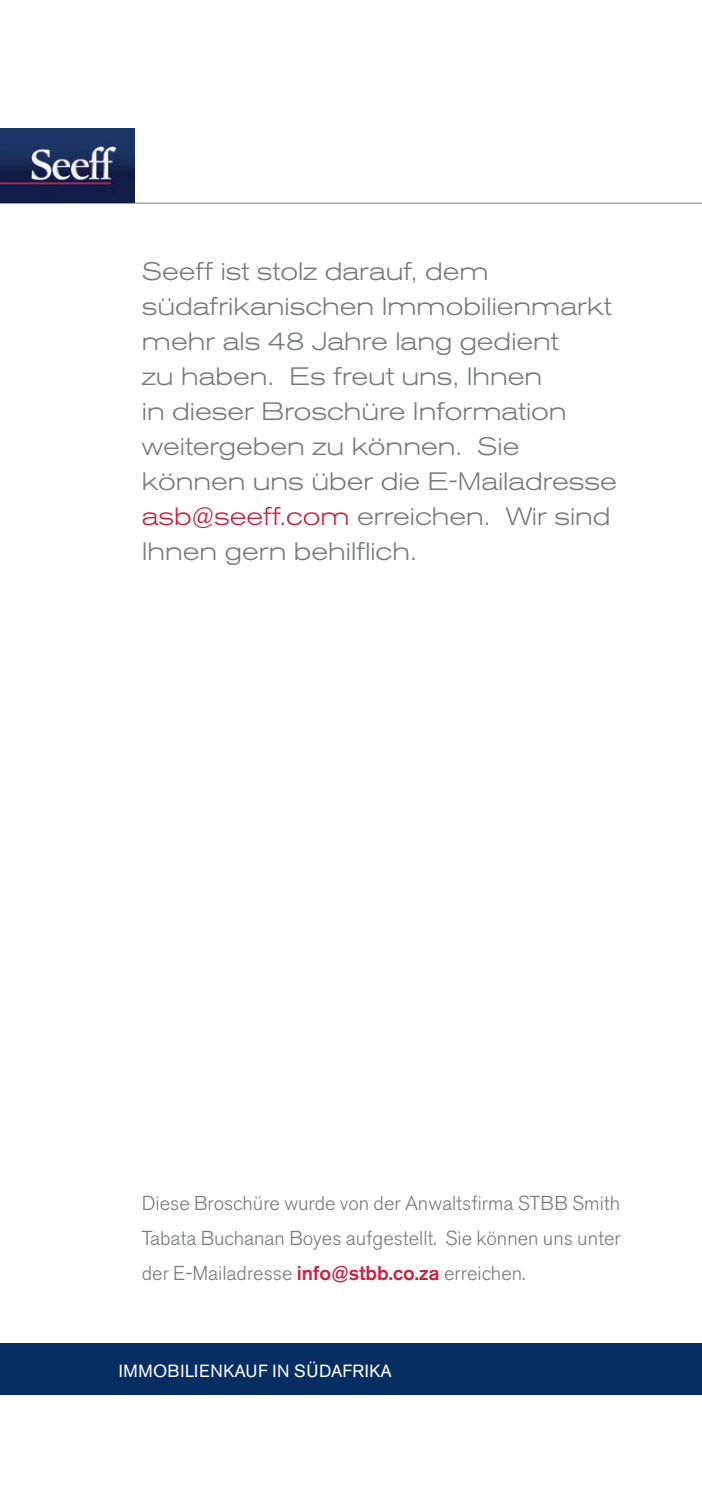
<style>
.page{position:relative;width:702px;height:1489px;background:#fff}
.page>*{position:absolute;margin:0;border:0;box-sizing:border-box;transform-origin:0 0}
.t1{font:300 expanded 25px/35px "Akzidenz Grotesk BE";color:#76787b}
.t2{font:300 20px/35px "Akzidenz Grotesk BE";color:#76787b;text-align:justify}
.t3{font:17.5px "Akzidenz Grotesk BE";letter-spacing:.04em;color:#fff}
.s1{color:#cd1f3e}
.s2{font-weight:500;color:#cd1f3e}
</style>
<div class="page">
<img style="left:0;top:128px;width:135px;height:75px">
<hr style="left:0;top:203px;width:702px;height:1px;background:#76787b">
<div style="left:0;top:1343px;width:702px;height:51px;background:#072e62"></div>
<div style="left:0;top:128px;width:61px;height:16px;background:#1c3566"></div>
<p class="t1" style="left:142px;top:254px;width:476px">Seeff ist stolz darauf, dem südafrikanischen Immobilienmarkt mehr als 48 Jahre lang gedient<br>zu haben. Es freut uns, Ihnen<br>in dieser Broschüre Information weitergeben zu können. Sie können uns über die E-Mailadresse <span class="s1">asb@seeff.com</span> erreichen. Wir sind<br>Ihnen gern behilflich.</p>
<p class="t2" style="left:142px;top:1185px;width:480px">Diese Broschüre wurde von der Anwaltsfirma STBB Smith Tabata Buchanan Boyes aufgestellt. Sie können uns unter der E-Mailadresse <span class="s2">info@stbb.co.za</span> erreichen.</p>
<p class="t3" style="left:119px;top:1360px;width:274px">IMMOBILIENKAUF IN SÜDAFRIKA</p>
</div>
